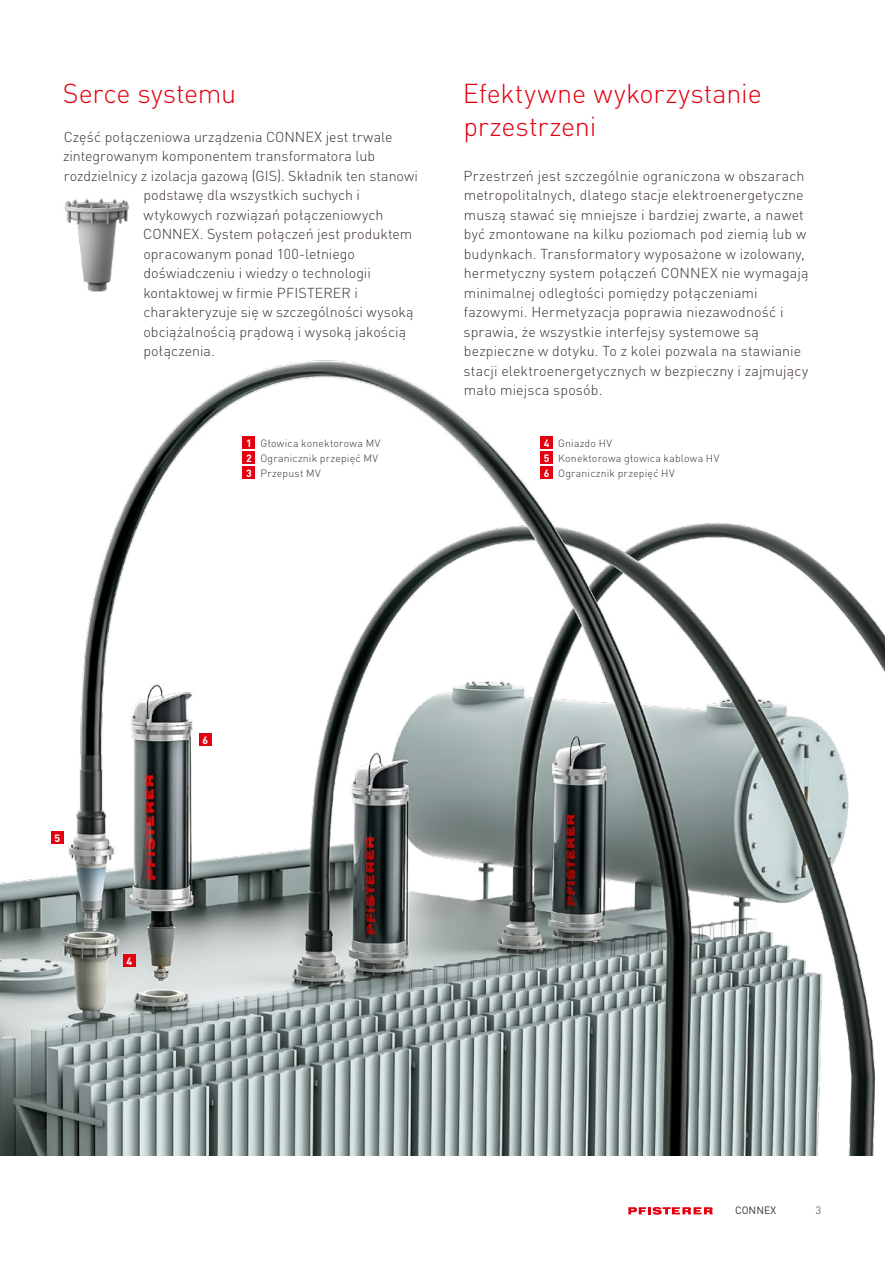
<style>
.page{position:relative;width:885px;height:1263px;background:#fff}
.page>*{position:absolute;margin:0;border:0;box-sizing:border-box;transform-origin:0 0}
.t1{font:300 27px/33px "DIN Pro";letter-spacing:-.005em;color:#e3000f}
.t2{font:300 14.25px/19.5px "DIN Pro";letter-spacing:.005em;color:#3b322d}
.t3{font:300 10.5px/15px "DIN Pro";letter-spacing:.02em;color:#3b322d}
.t4{font:10.5px "DIN Pro";color:#3b322d}
.t5{font:700 10.5px "DIN Pro";color:#fff}
.s1{font-weight:700;color:#fff}
</style>
<div class="page">
<img style="left:64px;top:198px;width:65px;height:94px">
<img style="left:0;top:361px;width:884px;height:795px">
<div style="left:123px;top:954px;width:13px;height:13px;background:#e3000f"></div>
<div style="left:51px;top:831px;width:13px;height:13px;background:#e3000f"></div>
<div style="left:199px;top:734px;width:13px;height:12px;background:#e3000f"></div>
<div style="left:242px;top:437px;width:13px;height:12px;background:#e3000f"></div>
<div style="left:242px;top:452px;width:13px;height:12px;background:#e3000f"></div>
<div style="left:242px;top:467px;width:13px;height:12px;background:#e3000f"></div>
<div style="left:540px;top:437px;width:13px;height:12px;background:#e3000f"></div>
<div style="left:540px;top:452px;width:13px;height:12px;background:#e3000f"></div>
<div style="left:540px;top:467px;width:13px;height:12px;background:#e3000f"></div>
<svg style="left:628px;top:1207px;width:84px;height:8px"></svg>
<h1 class="t1" style="left:63px;top:74px;width:175px">Serce systemu</h1>
<p class="t2" style="left:64px;top:126px;width:330px">Część połączeniowa urządzenia CONNEX jest trwale</p>
<p class="t2" style="left:63px;top:145px;width:313px">zintegrowanym komponentem transformatora lub</p>
<p class="t2" style="left:64px;top:165px;width:356px">rozdzielnicy z izolacja gazową (GIS). Składnik ten stanowi</p>
<p class="t2" style="left:143px;top:184px;width:218px">podstawę dla wszystkich suchych i</p>
<p class="t2" style="left:143px;top:204px;width:241px">wtykowych rozwiązań połączeniowych</p>
<p class="t2" style="left:143px;top:223px;width:270px">CONNEX. System połączeń jest produktem</p>
<p class="t2" style="left:143px;top:243px;width:213px">opracowanym ponad 100-letniego</p>
<p class="t2" style="left:143px;top:262px;width:229px">doświadczeniu i wiedzy o technologii</p>
<p class="t2" style="left:143px;top:282px;width:216px">kontaktowej w firmie PFISTERER i</p>
<p class="t2" style="left:143px;top:301px;width:271px">charakteryzuje się w szczególności wysoką</p>
<p class="t2" style="left:143px;top:321px;width:264px">obciążalnością prądową i wysoką jakością</p>
<p class="t2" style="left:143px;top:340px;width:73px">połączenia.</p>
<h1 class="t1" style="left:463px;top:74px;width:300px">Efektywne wykorzystanie przestrzeni</h1>
<p class="t2" style="left:463px;top:165px;width:346px">Przestrzeń jest szczególnie ograniczona w obszarach metropolitalnych, dlatego stacje elektroenergetyczne muszą stawać się mniejsze i bardziej zwarte, a nawet być zmontowane na kilku poziomach pod ziemią lub w budynkach. Transformatory wyposażone w izolowany, hermetyczny system połączeń CONNEX nie wymagają minimalnej odległości pomiędzy połączeniami fazowymi. Hermetyzacja poprawia niezawodność i sprawia, że wszystkie interfejsy systemowe są bezpieczne w dotyku. To z kolei pozwala na stawianie stacji elektroenergetycznych w bezpieczny i zajmujący mało miejsca sposób.</p>
<p class="t3" style="left:246px;top:435px;width:136px"><span class="s1">1</span> Głowica konektorowa MV<br><span class="s1">2</span> Ogranicznik przepięć MV<br><span class="s1">3</span> Przepust MV</p>
<p class="t3" style="left:544px;top:435px;width:177px"><span class="s1">4</span> Gniazdo HV<br><span class="s1">5</span> Konektorowa głowica kablowa HV<br><span class="s1">6</span> Ogranicznik przepięć HV</p>
<p class="t5" style="left:54px;top:829px;width:7px">5</p>
<p class="t5" style="left:126px;top:952px;width:7px">4</p>
<p class="t5" style="left:203px;top:731px;width:7px">6</p>
<p class="t4" style="left:735px;top:1202px;width:42px">CONNEX</p>
<p class="t3" style="left:815px;top:1202px;width:7px">3</p>
</div>
